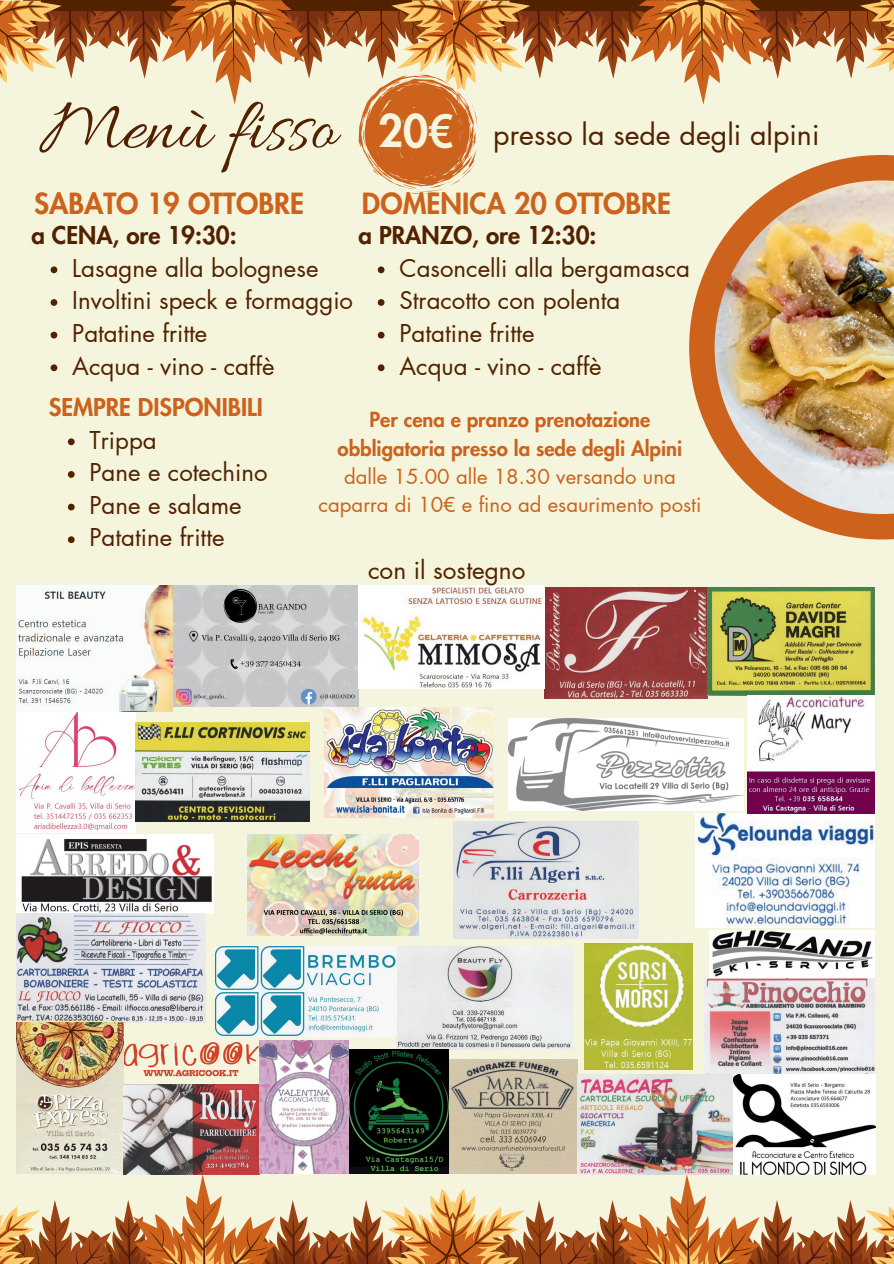
<style>
.page{position:relative;width:894px;height:1264px;background:#fff}
.page>*{position:absolute;margin:0;border:0;box-sizing:border-box;transform-origin:0 0}
.t1{font:75.15px "Allura";color:#522200}
.t2{font:800 28.5px "Futura LT Pro";color:#cc621b}
.t3{font:28.5px "Futura LT Pro";color:#522200}
.t4{font:24.3px "Futura LT Pro";color:#522200}
.t5{font:24px/32.7px "Futura LT Pro";color:#522200}
.t6{font:800 24px "Futura LT Pro";color:#522200}
.t7{font:800 24px "Futura LT Pro";color:#cc621b}
.t8{font:20.25px/28.2px "Futura LT Pro";color:#cc621b;text-align:center}
.t9{font:800 20.25px/28.2px "Futura LT Pro";color:#cc621b;text-align:center}
.s1{font-weight:800;font-size:43.35px;color:#f5f5de}
</style>
<div class="page">
<div style="left:0;top:0;width:893px;height:1263px;background:#f5f5de"></div>
<svg style="left:0;top:1174px;width:893px;height:89px"></svg>
<svg style="left:689px;top:253px;width:204px;height:286px"></svg>
<img style="left:714px;top:194px;width:179px;height:320px">
<img style="left:16px;top:711px;width:119px;height:121px">
<img style="left:124px;top:1042px;width:135px;height:35px">
<img style="left:453px;top:821px;width:185px;height:117px">
<img style="left:16px;top:834px;width:197px;height:79px">
<img style="left:173px;top:585px;width:186px;height:121px">
<img style="left:396px;top:946px;width:176px;height:103px">
<img style="left:215px;top:946px;width:181px;height:90px">
<img style="left:135px;top:722px;width:175px;height:99px">
<img style="left:695px;top:813px;width:178px;height:114px">
<img style="left:544px;top:587px;width:163px;height:111px">
<img style="left:16px;top:913px;width:189px;height:109px">
<img style="left:449px;top:1059px;width:128px;height:114px">
<img style="left:247px;top:834px;width:171px;height:101px">
<img style="left:709px;top:930px;width:165px;height:48px">
<img style="left:707px;top:587px;width:167px;height:108px">
<img style="left:747px;top:695px;width:127px;height:118px">
<img style="left:348px;top:1049px;width:100px;height:124px">
<img style="left:704px;top:978px;width:170px;height:96px">
<img style="left:16px;top:1022px;width:107px;height:151px">
<img style="left:584px;top:943px;width:108px;height:126px">
<img style="left:123px;top:1084px;width:136px;height:90px">
<img style="left:577px;top:1074px;width:297px;height:100px">
<img style="left:259px;top:1040px;width:89px;height:133px">
<img style="left:324px;top:707px;width:169px;height:110px">
<svg style="left:0;top:0;width:893px;height:194px"></svg>
<img style="left:508px;top:718px;width:235px;height:92px">
<img style="left:16px;top:585px;width:157px;height:126px">
<img style="left:358px;top:585px;width:186px;height:103px">
<svg style="left:68px;top:438px;width:7px;height:7px"></svg>
<svg style="left:68px;top:471px;width:7px;height:7px"></svg>
<svg style="left:68px;top:503px;width:7px;height:7px"></svg>
<svg style="left:68px;top:536px;width:7px;height:7px"></svg>
<svg style="left:51px;top:266px;width:6px;height:7px"></svg>
<svg style="left:51px;top:299px;width:6px;height:7px"></svg>
<svg style="left:51px;top:332px;width:6px;height:6px"></svg>
<svg style="left:51px;top:364px;width:6px;height:7px"></svg>
<svg style="left:377px;top:266px;width:7px;height:7px"></svg>
<svg style="left:377px;top:299px;width:7px;height:7px"></svg>
<svg style="left:377px;top:332px;width:7px;height:6px"></svg>
<svg style="left:377px;top:364px;width:7px;height:7px"></svg>
<h1 class="t1" style="left:40px;top:86px;width:298px">Menù fisso</h1>
<p class="t2" style="left:34px;top:182px;width:271px">SABATO 19 OTTOBRE</p>
<p class="t3" style="left:378px;top:115px;width:443px"><span class="s1">20€</span> presso la sede degli alpini</p>
<p class="t2" style="left:362px;top:182px;width:310px">DOMENICA 20 OTTOBRE</p>
<p class="t6" style="left:358px;top:217px;width:239px">a PRANZO, ore 12:30:</p>
<p class="t5" style="left:399px;top:251px;width:292px">Casoncelli alla bergamasca<br>Stracotto con polenta<br>Patatine fritte<br>Acqua - vino - caffè</p>
<p class="t6" style="left:31px;top:217px;width:207px">a CENA, ore 19:30:</p>
<p class="t5" style="left:72px;top:251px;width:282px">Lasagne alla bolognese<br>Involtini speck e formaggio<br>Patatine fritte<br>Acqua - vino - caffè</p>
<p class="t7" style="left:49px;top:389px;width:216px">SEMPRE DISPONIBILI</p>
<p class="t5" style="left:90px;top:423px;width:179px">Trippa<br>Pane e cotechino<br>Pane e salame<br>Patatine fritte</p>
<p class="t9" style="left:337px;top:405px;width:346px">Per cena e pranzo prenotazione obbligatoria presso la sede degli Alpini</p>
<p class="t8" style="left:318px;top:462px;width:384px">dalle 15.00 alle 18.30 versando una caparra di 10€ e fino ad esaurimento posti</p>
<p class="t4" style="left:368px;top:553px;width:159px">con il sostegno</p>
</div>
